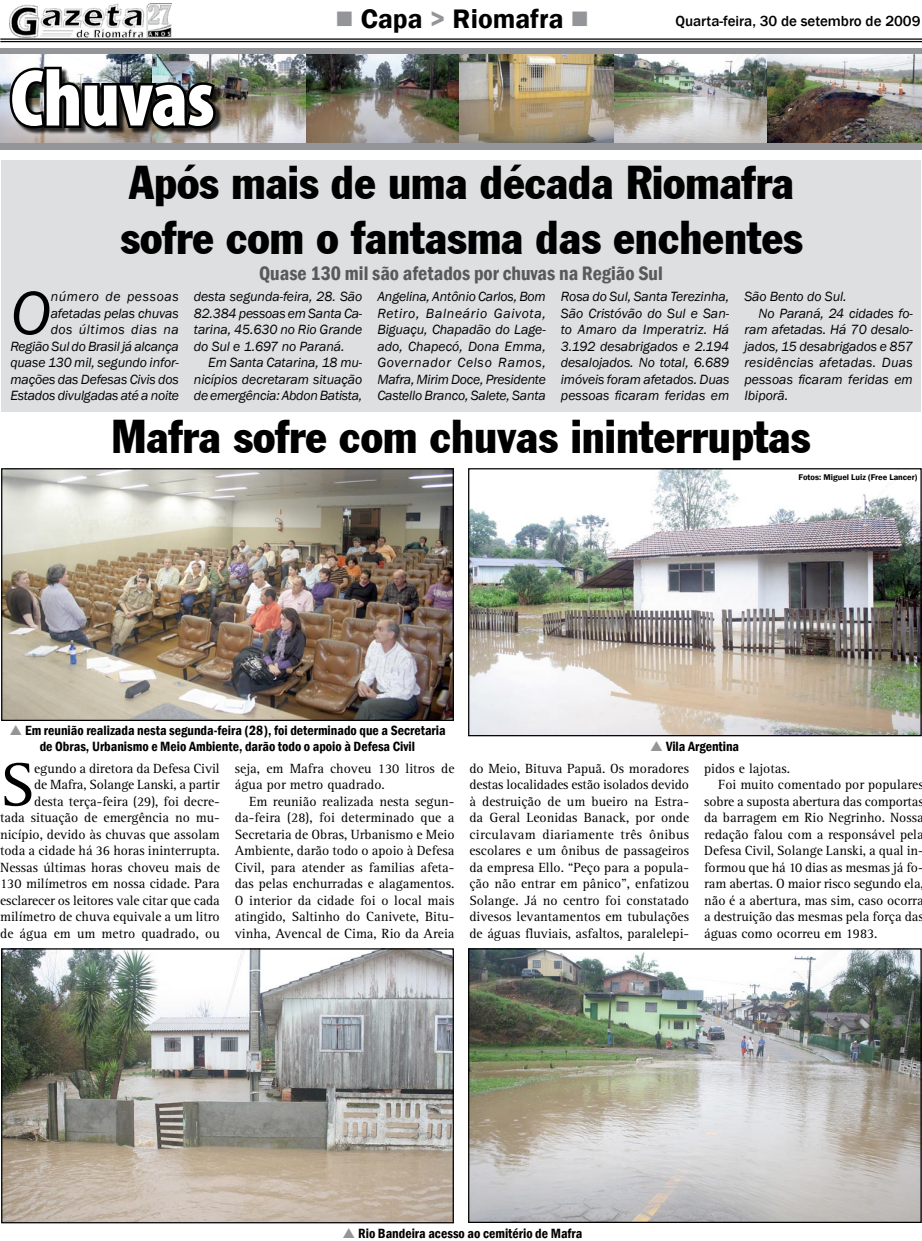
<style>
.page{position:relative;width:922px;height:1241px;background:#fff}
.page>*{position:absolute;margin:0;border:0;box-sizing:border-box;transform-origin:0 0}
.t1{font:900 condensed 81.25px "Myriad Pro";letter-spacing:-.01em;color:#fff}
.t2{font:italic 63.25px "Franklin Gothic";color:#000}
.t3{font:63.25px "Rotis Serif";color:#000}
.t4{font:46.25px/55px "Franklin Gothic Condensed";color:#000}
.t5{font:600 27.5px "Franklin Gothic";color:#000}
.t6{font:600 condensed 20px "Franklin Gothic";color:#58595b}
.t7{font:500 15px "Franklin Gothic";color:#000}
.t8{font:13.75px/16.5px "Rotis Serif";color:#000;text-align:justify}
.t9{font:italic 13.75px/16.5px "Franklin Gothic";letter-spacing:-.005em;color:#000;text-align:justify}
.t10{font:600 condensed 13.75px/16.5px "Franklin Gothic";color:#000}
.t11{font:italic 13.75px "Franklin Gothic";letter-spacing:.02em;color:#000}
.t12{font:600 8.5px "Franklin Gothic";color:#000}
.s1{color:#939598}
</style>
<div class="page">
<div style="left:1px;top:160px;width:919px;height:251px;background:#dddfe0"></div>
<hr style="left:0;top:38px;width:921px;height:2px;background:#000">
<hr style="left:0;top:41px;width:921px;height:1px;background:#000">
<img style="left:9px;top:4px;width:162px;height:33px">
<div style="left:1px;top:48px;width:920px;height:102px;background:#939598"></div>
<img style="left:0;top:54px;width:921px;height:89px">
<div style="left:10px;top:67px;width:213px;height:69px;background:#000;opacity:.8"></div>
<img style="left:7px;top:64px;width:211px;height:67px">
<img style="left:3px;top:470px;width:449px;height:249px">
<div style="left:1px;top:468px;width:453px;height:253px;border:1px solid #000"></div>
<img style="left:470px;top:470px;width:449px;height:264px">
<div style="left:468px;top:468px;width:453px;height:268px;border:1px solid #000"></div>
<img style="left:470px;top:950px;width:449px;height:270px">
<div style="left:468px;top:948px;width:453px;height:274px;border:1px solid #000"></div>
<img style="left:3px;top:950px;width:449px;height:271px">
<div style="left:1px;top:948px;width:453px;height:275px;border:1px solid #000"></div>
<h3 class="t5" style="left:335px;top:2px;width:255px"><span class="s1">■</span> Capa <span class="s1">&gt;</span> Riomafra <span class="s1">■</span></h3>
<p class="t7" style="left:675px;top:12px;width:246px">Quarta-feira, 30 de setembro de 2009</p>
<h1 class="t1" style="left:10px;top:46px;width:206px">Chuvas</h1>
<h3 class="t4" style="left:120px;top:154px;width:684px">Após mais de uma década Riomafra sofre com o fantasma das enchentes</h3>
<h3 class="t6" style="left:259px;top:260px;width:405px">Quase 130 mil são afetados por chuvas na Região Sul</h3>
<h2 class="t2" style="left:10px;top:273px;width:42px">O</h2>
<p class="t9" style="left:10px;top:288px;width:170px;text-align:right">número de pessoas afetadas pelas chuvas<br>dos últimos dias na<br>Região Sul do Brasil já alcança quase 130 mil, segundo infor&shy;mações das Defesas Civis dos<br>Estados divulgadas até a noite</p>
<p class="t9" style="left:194px;top:288px;width:170px">desta segunda-feira, 28. São 82.384 pessoas em Santa Ca&shy;tarina, 45.630 no Rio Grande do Sul e 1.697 no Paraná.</p>
<p class="t9" style="left:377px;top:288px;width:170px">Angelina, Antônio Carlos, Bom Retiro, Balneário Gaivota, Biguaçu, Chapadão do Lage&shy;ado, Chapecó, Dona Emma, Governador Celso Ramos, Mafra, Mirim Doce, Presidente Castello Branco, Salete, Santa</p>
<p class="t9" style="left:560px;top:288px;width:170px">Rosa do Sul, Santa Terezinha, São Cristóvão do Sul e San&shy;to Amaro da Imperatriz. Há 3.192 desabrigados e 2.194 desalojados. No total, 6.689 imóveis foram afetados. Duas pessoas ficaram feridas em</p>
<p class="t9" style="left:744px;top:288px;width:104px">São Bento do Sul.</p>
<p class="t9" style="left:758px;top:305px;width:156px">No Paraná, 24 cidades fo-</p>
<p class="t9" style="left:744px;top:321px;width:170px">ram afetadas. Há 70 desalo-</p>
<p class="t9" style="left:744px;top:338px;width:170px">jados, 15 desabrigados e 857</p>
<p class="t11" style="left:744px;top:354px;width:170px">residências afetadas. Duas</p>
<p class="t9" style="left:744px;top:371px;width:170px">pessoas ficaram feridas em</p>
<p class="t9" style="left:744px;top:387px;width:45px">Ibiporã.</p>
<h3 class="t4" style="left:111px;top:408px;width:700px">Mafra sofre com chuvas ininterruptas</h3>
<p class="t9" style="left:194px;top:354px;width:170px;text-indent:14px">Em Santa Catarina, 18 mu&shy;nicípios decretaram situação de emergência: Abdon Batista,</p>
<p class="t12" style="left:798px;top:471px;width:120px">Fotos: Miguel Luiz (Free Lancer)</p>
<p class="t10" style="left:40px;top:721px;width:407px;text-indent:-15px">Em reunião realizada nesta segunda-feira (28), foi determinado que a Secretaria de Obras, Urbanismo e Meio Ambiente, darão todo o apoio à Defesa Civil</p>
<h2 class="t3" style="left:0;top:748px;width:36px">S</h2>
<p class="t8" style="left:0;top:760px;width:221px;text-align:right">egundo a diretora da Defesa Civil<br>de Mafra, Solange Lanski, a partir<br>desta terça-feira (29), foi decre-<br>tada situação de emergência no mu&shy;nicípio, devido às chuvas que assolam toda a cidade há 36 horas ininterrupta.<br>Nessas últimas horas choveu mais de 130 milímetros em nossa cidade. Para esclarecer os leitores vale citar que cada milímetro de chuva equivale a um litro de água em um metro quadrado, ou</p>
<p class="t8" style="left:235px;top:760px;width:221px">seja, em Mafra choveu 130 litros de água por metro quadrado.</p>
<p class="t8" style="left:235px;top:793px;width:221px;text-indent:14px">Em reunião realizada nesta segun&shy;da-feira (28), foi determinado que a Secretaria de Obras, Urbanismo e Meio Ambiente, darão todo o apoio à Defesa Civil, para atender as familias afeta&shy;das pelas enchurradas e alagamentos.<br>O interior da cidade foi o local mais atingido, Saltinho do Canivete, Bitu&shy;vinha, Avencal de Cima, Rio da Areia</p>
<p class="t10" style="left:665px;top:737px;width:75px">Vila Argentina</p>
<p class="t8" style="left:469px;top:760px;width:221px">do Meio, Bituva Papuã. Os moradores destas localidades estão isolados devido à destruição de um bueiro na Estra&shy;da Geral Leonidas Banack, por onde circulavam diariamente três ônibus escolares e um ônibus de passageiros da empresa Ello. “Peço para a popula&shy;ção não entrar em pânico”, enfatizou Solange. Já no centro foi constatado divesos levantamentos em tubulações de águas fluviais, asfaltos, paralelepi-</p>
<p class="t8" style="left:704px;top:760px;width:87px">pidos e lajotas.</p>
<p class="t8" style="left:718px;top:776px;width:207px">Foi muito comentado por populares</p>
<p class="t8" style="left:704px;top:793px;width:221px">sobre a suposta abertura das comportas</p>
<p class="t8" style="left:704px;top:809px;width:221px">da barragem em Rio Negrinho. Nossa</p>
<p class="t8" style="left:704px;top:826px;width:221px">redação falou com a responsável pela</p>
<p class="t8" style="left:704px;top:842px;width:221px">Defesa Civil, Solange Lanski, a qual in-</p>
<p class="t8" style="left:704px;top:859px;width:221px">formou que há 10 dias as mesmas já fo-</p>
<p class="t8" style="left:704px;top:875px;width:218px">ram abertas. O maior risco segundo ela</p>
<p class="t8" style="left:704px;top:892px;width:221px">não é a abertura, mas sim, caso ocorra</p>
<p class="t8" style="left:704px;top:908px;width:221px">a destruição das mesmas pela força das</p>
<p class="t8" style="left:704px;top:925px;width:175px">águas como ocorreu em 1983.</p>
<p class="t10" style="left:358px;top:1224px;width:225px">Rio Bandeira acesso ao cemitério de Mafra</p>
</div>
